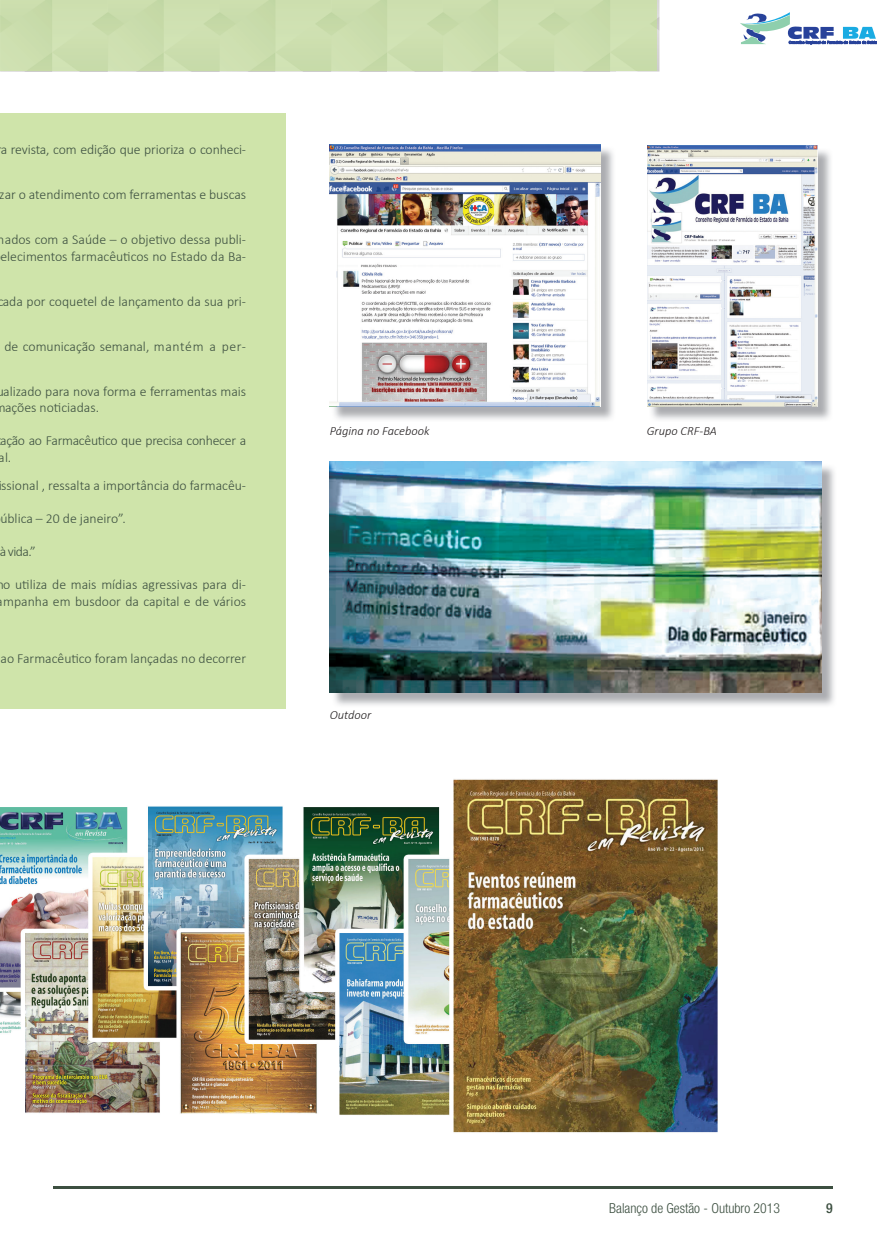
<style>
.page{position:relative;width:886px;height:1241px;background:#fff}
.page>*{position:absolute;margin:0;border:0;box-sizing:border-box;transform-origin:0 0}
.t1{font:300 13.75px/16.5px "Calibri";color:#3c4f40}
.t2{font:300 13.75px/16.5px "Calibri";letter-spacing:-.02em;color:#3c4f40}
.t3{font:300 condensed 13.75px "Helvetica Neue LT Pro";color:#3c4f40}
.t4{font:500 condensed 13.75px "Helvetica Neue LT Pro";color:#3c4f40}
.t5{font:italic 300 12.5px "Calibri";color:#231f20}
</style>
<div class="page">
<hr style="left:53px;top:1186px;width:780px;height:2px;background:#3c4f40">
<svg style="left:740px;top:12px;width:136px;height:32px"></svg>
<img style="left:0;top:779px;width:718px;height:354px">
<hr style="left:0;top:0;width:1px;height:71px;background:#daeabf">
<img style="left:656px;top:0;width:3px;height:71px">
<img style="left:1px;top:71px;width:615px;height:1px">
<div style="left:1px;top:0;width:655px;height:71px;background:#ccdeae"></div>
<div style="left:0;top:113px;width:285px;height:596px;background:#cfe4aa"></div>
<img style="left:332px;top:463px;width:502px;height:242px">
<img style="left:330px;top:461px;width:491px;height:231px">
<img style="left:649px;top:148px;width:182px;height:272px">
<img style="left:647px;top:146px;width:170px;height:260px">
<img style="left:332px;top:146px;width:281px;height:274px">
<img style="left:330px;top:145px;width:270px;height:261px">
<p class="t1" style="left:1px;top:141px;width:247px">a revista, com edição que prioriza o conheci-</p>
<p class="t1" style="left:0;top:186px;width:248px">zar o atendimento com ferramentas e buscas</p>
<p class="t1" style="left:-2px;top:231px;width:250px">nados com a Saúde – o objetivo dessa publi&shy;elecimentos farmacêuticos no Estado da Ba-</p>
<p class="t1" style="left:-3px;top:292px;width:250px">cada por coquetel de lançamento da sua pri-</p>
<p class="t1" style="left:4px;top:337px;width:243px">de comunicação semanal, mantém a per-</p>
<p class="t1" style="left:3px;top:382px;width:244px">alizado para nova forma e ferramentas mais ações noticiadas.</p>
<p class="t2" style="left:-1px;top:432px;width:249px">ação ao Farmacêutico que precisa conhecer a al.</p>
<p class="t1" style="left:1px;top:477px;width:246px">ssional , ressalta a importância do farmacêu-</p>
<p class="t1" style="left:0;top:510px;width:127px">ública – 20 de janeiro”.</p>
<p class="t1" style="left:-1px;top:543px;width:38px">à vida.”</p>
<p class="t1" style="left:3px;top:576px;width:244px">o utiliza de mais mídias agressivas para di&shy;mpanha em busdoor da capital e de vários</p>
<p class="t1" style="left:1px;top:649px;width:247px">ao Farmacêutico foram lançadas no decorrer</p>
<p class="t5" style="left:330px;top:423px;width:101px">Página no Facebook</p>
<p class="t5" style="left:647px;top:423px;width:72px">Grupo CRF-BA</p>
<p class="t5" style="left:330px;top:706px;width:43px">Outdoor</p>
<p class="t3" style="left:609px;top:1199px;width:172px">Balanço de Gestão - Outubro 2013</p>
<p class="t4" style="left:826px;top:1199px;width:8px">9</p>
</div>
